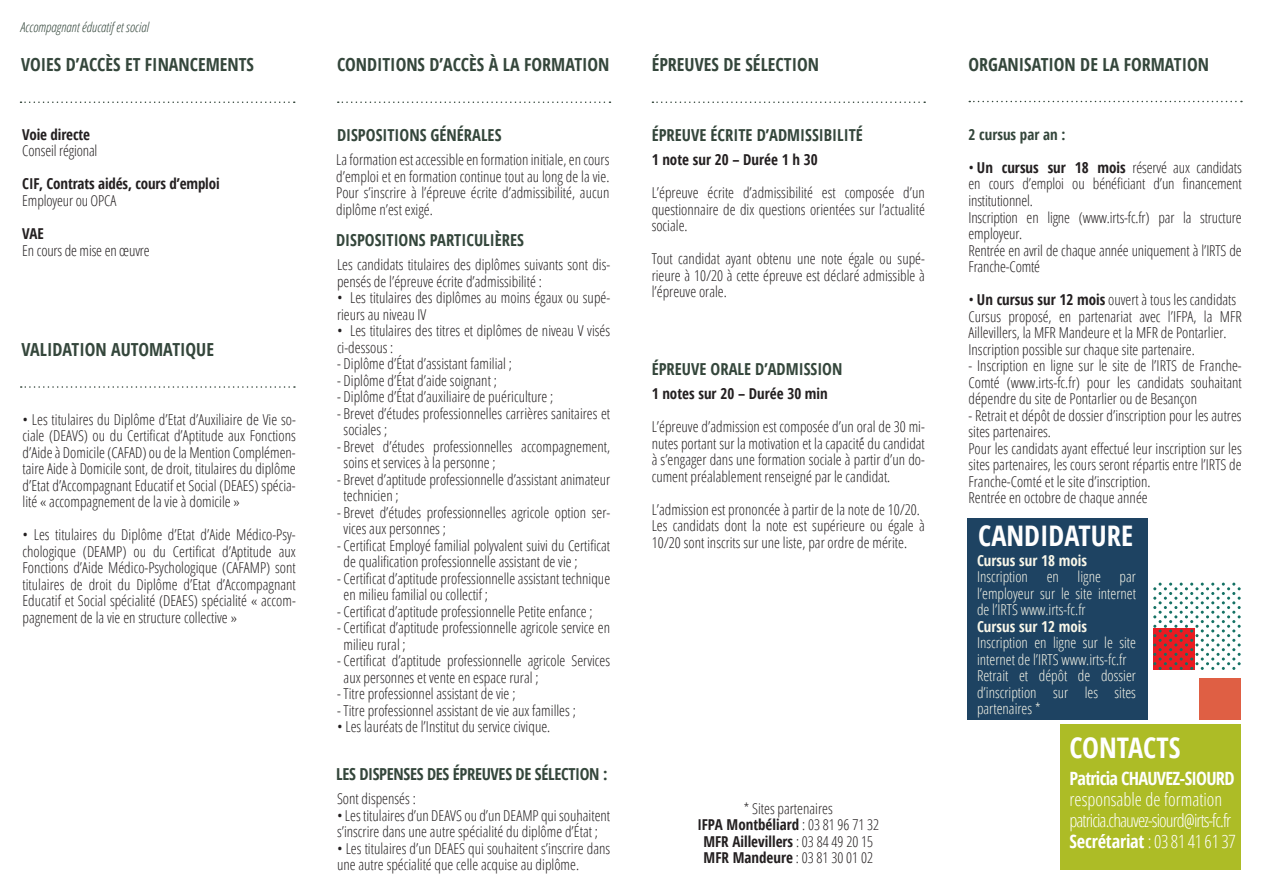
<style>
.page{position:relative;width:1263px;height:893px;background:#fff}
.page>*{position:absolute;margin:0;border:0;box-sizing:border-box;transform-origin:0 0}
.t1{font:700 condensed 28.35px "Open Sans";color:#fff}
.t2{font:300 condensed 18.3px/21px "Open Sans";letter-spacing:-.05em;color:#fff}
.t3{font:700 condensed 18.3px "Open Sans";letter-spacing:-.04em;color:#fff}
.t4{font:700 condensed 18px "Open Sans";color:#34463b}
.t5{font:700 condensed 16.5px "Open Sans";color:#34463b}
.t6{font:700 condensed 16.5px "Open Sans";letter-spacing:-.02em;color:#34463b}
.t7{font:300 condensed 15px/16.5px "Open Sans";color:#231f20}
.t8{font:300 condensed 15px/16.5px "Open Sans";color:#f9f7e9;text-align:justify}
.t9{font:700 condensed 15px "Open Sans";letter-spacing:-.01em;color:#231f20}
.t10{font:700 condensed 15px "Open Sans";color:#f9f7e9}
.t11{font:700 condensed 15px "Open Sans";color:#34463b}
.t12{font:italic 300 condensed 13.5px "Open Sans";color:#34463b}
.s1{font-weight:700}
</style>
<div class="page">
<svg style="left:1153px;top:583px;width:88px;height:87px"></svg>
<div style="left:1199px;top:679px;width:42px;height:41px;background:#df5f44"></div>
<div style="left:967px;top:518px;width:181px;height:202px;background:#1e4362"></div>
<svg style="left:21px;top:101px;width:274px;height:2px"></svg>
<svg style="left:21px;top:386px;width:274px;height:2px"></svg>
<svg style="left:338px;top:101px;width:272px;height:2px"></svg>
<svg style="left:652px;top:101px;width:273px;height:2px"></svg>
<div style="left:1060px;top:724px;width:180px;height:146px;background:#adbc26"></div>
<svg style="left:969px;top:101px;width:273px;height:1px"></svg>
<p class="t12" style="left:21px;top:18px;width:130px">Accompagnant éducatif et social</p>
<p class="t4" style="left:21px;top:52px;width:234px">VOIES D’ACCÈS ET FINANCEMENTS</p>
<p class="t9" style="left:22px;top:124px;width:69px">VOIE DIRECTE</p>
<p class="t7" style="left:22px;top:142px;width:77px">Conseil régional</p>
<p class="t9" style="left:22px;top:174px;width:199px">CI F, CONTRATS AIDÉS, COURS D’EMPLOI</p>
<p class="t7" style="left:22px;top:192px;width:96px">Employeur ou OPCA</p>
<p class="t9" style="left:22px;top:223px;width:21px">VAE</p>
<p class="t7" style="left:22px;top:241px;width:129px">En cours de mise en œuvre</p>
<p class="t4" style="left:21px;top:337px;width:194px">VALIDATION AUTOMATIQUE</p>
<p class="t7" style="left:23px;top:411px;width:275px;text-align:justify">• Les titulaires du Diplôme d’Etat d’Auxiliaire de Vie so&shy;ciale (DEAVS) ou du Certificat d’Aptitude aux Fonctions d’Aide à Domicile (CAFAD) ou de la Mention Complémen&shy;taire Aide à Domicile sont, de droit, titulaires du diplôme d’Etat d’Accompagnant Educatif et Social (DEAE</p>
<p class="t7" style="left:249px;top:477px;width:49px">S) spécia-</p>
<p class="t7" style="left:23px;top:493px;width:219px">lité « accompagnement de la vie à domicile »</p>
<p class="t7" style="left:23px;top:526px;width:275px;text-align:justify">• Les titulaires du Diplôme d’Etat d’Aide Médico-Psy&shy;chologique (DEAMP) ou du Certificat d’Aptitude aux Fonctions d’Aide M édico-Psychologique (CAFAMP) sont titulaires de droit du Diplôme d’Etat d’Accompagnant Educatif et Social spécialité (DEAE</p>
<p class="t7" style="left:23px;top:592px;width:275px;text-indent:165px">S) spécialité « accom&shy;pagnement de la vie en structure collective »</p>
<p class="t4" style="left:337px;top:52px;width:274px">CONDITIONS D’ACCÈS À LA FORMATION</p>
<p class="t5" style="left:337px;top:124px;width:166px">DISPOSITIONS GÉNÉRALES</p>
<p class="t7" style="left:336px;top:151px;width:275px;text-align:justify">La formation est accessible en formation initiale, en cours d’emploi et en formation continue tout au long de la vie.<br>Pour s’inscrire à l’épreuve écrite d’admissibilité, aucun diplôme n’est exigé.</p>
<p class="t5" style="left:336px;top:228px;width:189px">DISPOSITIONS PARTICULIÈRES</p>
<p class="t7" style="left:337px;top:256px;width:275px">Les candidats titulaires des diplômes suivants sont dis&shy;pensés de l’épreuve écrite d’admissibilité :</p>
<p class="t7" style="left:337px;top:289px;width:275px">• Les titulaires des diplômes au moins égaux ou supé&shy;rieurs au niveau IV</p>
<p class="t7" style="left:337px;top:322px;width:275px">• Les titulaires des titres et diplômes de niveau V visés ci-dessous :</p>
<p class="t7" style="left:337px;top:355px;width:176px">- Diplôme d’État d’assistant familial ;</p>
<p class="t7" style="left:337px;top:371px;width:161px">- Diplôme d’État d’aide soignant ;</p>
<p class="t7" style="left:337px;top:388px;width:218px">- Diplôme d’État d’auxiliaire de puériculture ;</p>
<p class="t7" style="left:344px;top:404px;width:268px;text-indent:-7px">- Brevet d’études professionnelles carrières sanitaires et sociales ;</p>
<p class="t7" style="left:344px;top:437px;width:268px;text-indent:-7px">- Brevet d’études professionnelles accompagnement, soins et services à la personne ;</p>
<p class="t7" style="left:344px;top:470px;width:268px;text-indent:-7px">- Brevet d’aptitude professionnelle d’assistant animateur technicien ;</p>
<p class="t7" style="left:344px;top:503px;width:268px;text-indent:-7px">- Brevet d’études professionnelles agricole option ser&shy;vices aux personnes ;</p>
<p class="t7" style="left:344px;top:536px;width:268px;text-indent:-7px">- Certificat Employé familial polyvalent suivi du Certificat de qualification professionnelle assistant de vie ;</p>
<p class="t7" style="left:344px;top:569px;width:268px;text-indent:-7px">- Certificat d’aptitude professionnelle assistant technique en milieu familial ou collectif ;</p>
<p class="t7" style="left:337px;top:602px;width:257px">- Certificat d’aptitude professionnelle Petite enfance ;</p>
<p class="t7" style="left:344px;top:619px;width:268px;text-indent:-7px">- Certificat d’aptitude professionnelle agricole service en milieu rural ;</p>
<p class="t7" style="left:344px;top:652px;width:268px;text-indent:-7px">- Certificat d’aptitude professionnelle agricole Services aux personnes et vente en espace rural ;</p>
<p class="t7" style="left:337px;top:685px;width:180px">- Titre professionnel assistant de vie ;</p>
<p class="t7" style="left:337px;top:701px;width:240px">- Titre professionnel assistant de vie aux familles ;</p>
<p class="t7" style="left:337px;top:718px;width:215px">• Les lauréats de l’Institut du service civique.</p>
<p class="t4" style="left:652px;top:52px;width:169px">ÉPREUVES DE SÉLECTION</p>
<p class="t5" style="left:652px;top:124px;width:213px">ÉPREUVE ÉCRITE D’ADMISSIBILITÉ</p>
<p class="t9" style="left:652px;top:149px;width:167px">1 NOTE SUR 20 – DURÉE 1 H 30</p>
<p class="t7" style="left:652px;top:184px;width:275px;text-align:justify">L’épreuve écrite d’admissibilité est composée d’un questionnaire de dix questions orientées sur l’actualité sociale.</p>
<p class="t7" style="left:652px;top:250px;width:275px;text-align:justify">Tout candidat ayant obtenu une note égale ou supé&shy;rieure à 10/20 à cette épreuve est déclaré admissible à l’épreuve orale.</p>
<p class="t5" style="left:652px;top:358px;width:192px">ÉPREUVE ORALE D’ADMISSION</p>
<p class="t9" style="left:652px;top:383px;width:178px">1 NOTES SUR 20 – DURÉE 30 MIN</p>
<p class="t7" style="left:652px;top:418px;width:275px;text-align:justify">L’épreuve d’admission est composée d’un oral de 30 mi&shy;nutes portant sur la motivation et la capacité́du candidat à s’engager dans une formation sociale à partir d’un do&shy;cument préalablement renseigné par le candidat.</p>
<p class="t7" style="left:652px;top:501px;width:275px">L’admission est prononcée à partir de la note de 10/20.<br>Les candidats dont la note est supérieure ou égale à<br>10/20 sont inscrits sur une liste, par ordre de mérite.</p>
<p class="t4" style="left:968px;top:52px;width:242px">ORGANISATION DE LA FORMATION</p>
<p class="t11" style="left:968px;top:124px;width:98px">2 CURSUS PAR AN :</p>
<p class="t7" style="left:968px;top:159px;width:275px">• <span class="s1">UN CURSUS SUR 18 MOIS</span> réservé aux candidats en cours d’emploi ou bénéficiant d’un financement institutionnel.<br>I nscription en ligne (www.irts-fc.fr) par la structure employeur.<br>Rentrée en avril de chaque année uniquement à l’I RTS de Franche-Comté</p>
<p class="t7" style="left:968px;top:291px;width:275px">• <span class="s1">UN CURSUS SUR 12 MOIS</span> ouvert à tous les candidats Cursus proposé, en partenariat avec l’I FPA, la M FR Aillevillers, la M FR Mandeure et la M FR de Pontarlier.<br>I nscription possible sur chaque site partenaire.</p>
<p class="t7" style="left:968px;top:357px;width:275px;text-align:justify">- I nscription en ligne sur le site de l’I RTS de Franche-Comté (www.irts-fc.fr) pour les candidats souhaitant dépendre du site de Pontarlier ou de Besançon</p>
<p class="t7" style="left:968px;top:406px;width:275px">- Retrait et dépôt de dossier d’inscription pour les autres sites partenaires.<br>Pour les candidats ayant effectué leur inscription sur les sites partenaires, les cours seront répartis entre l’I RTS de Franche-Comté et le site d’inscription.<br>Rentrée en octobre de chaque année</p>
<h1 class="t1" style="left:978px;top:516px;width:44px">CANDID</h1>
<h1 class="t1" style="left:1064px;top:516px;width:67px">ATU RE</h1>
<p class="t10" style="left:977px;top:550px;width:111px">CURSUS SUR 18 MOIS</p>
<p class="t8" style="left:977px;top:568px;width:161px">I nscription en ligne par l’employeur sur le site internet de l’I RTS www.irts-fc.fr</p>
<p class="t10" style="left:977px;top:616px;width:111px">CURSUS SUR 12 MOIS</p>
<p class="t8" style="left:977px;top:634px;width:161px;text-align:left">I nscription en ligne sur le site internet de l’I RTS www.irts-fc.fr<br>Retrait et dépôt de dossier d’inscription sur les sites partenaires *</p>
<h1 class="t1" style="left:1069px;top:728px;width:16px">CONT</h1>
<h1 class="t1" style="left:1128px;top:728px;width:28px">ACTS</h1>
<p class="t6" style="left:336px;top:763px;width:273px">LES DISPENSES DES ÉPREUVES DE SÉLECTION :</p>
<p class="t3" style="left:1069px;top:765px;width:125px">PATRICIA CHAUVEZ-SIOUR</p>
<p class="t3" style="left:1224px;top:765px;width:12px">D</p>
<p class="t2" style="left:1069px;top:788px;width:168px">responsable de formation patricia.chauvez-siourd@irts-fc.fr<br><span class="s1">SECRÉTARIAT</span> : 03 81 41 61 37</p>
<p class="t7" style="left:337px;top:790px;width:80px">Sont dispensés :</p>
<p class="t7" style="left:337px;top:807px;width:275px">• Les titulaires d’un DEAVS ou d’un DEAMP qui souhaitent s’inscrire dans une autre spécialité du diplôme d’État ;</p>
<p class="t7" style="left:337px;top:840px;width:275px">• Les titulaires d’un DEAES qui souhaitent s’inscrire dans une autre spécialité que celle acquise au diplôme.</p>
<p class="t7" style="left:697px;top:799px;width:183px;text-align:center">* Sites partenaires<br><span class="s1">I FPA MONTBÉLIARD</span> : 03 81 96 71 32<br><span class="s1">MFR AILLEVILLERS</span> : 03 84 49 20 15<br><span class="s1">MFR MANDEURE</span> : 03 81 30 01 02</p>
</div>
